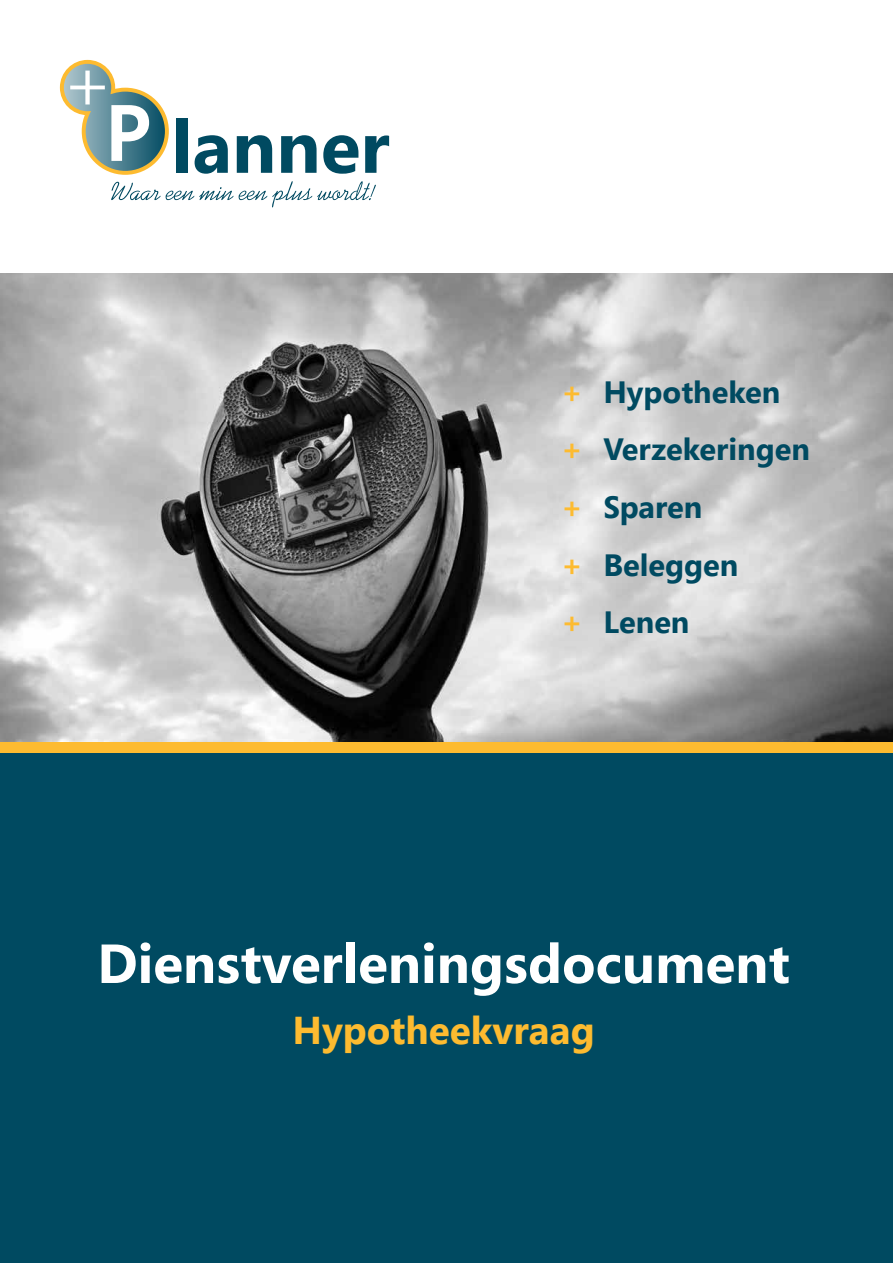
<style>
.page{position:relative;width:893px;height:1263px;background:#fff}
.page>*{position:absolute;margin:0;border:0;box-sizing:border-box;transform-origin:0 0}
.t1{font:700 54.9px "Segoe UI";color:#fff}
.t2{font:700 38.7px "Segoe UI";color:#fdbb30}
.t3{font:700 30.75px/57.6px "Segoe UI";color:#004a61}
.s1{color:#fdbb30}
</style>
<div class="page">
<div style="left:0;top:752px;width:893px;height:511px;background:#004a61"></div>
<img style="left:0;top:274px;width:893px;height:468px">
<div style="left:0;top:742px;width:893px;height:11px;background:#fdbb30"></div>
<svg style="left:59px;top:59px;width:330px;height:148px"></svg>
<p class="t3" style="left:561px;top:362px;width:250px"><span class="s1">+</span> Hypotheken<br><span class="s1">+</span> Verzekeringen <span class="s1">+</span> Sparen<br><span class="s1">+</span> Beleggen<br><span class="s1">+</span> Lenen</p>
<h1 class="t1" style="left:97px;top:924px;width:694px">Dienstverleningsdocument</h1>
<p class="t2" style="left:292px;top:1003px;width:304px">Hypotheekvraag</p>
</div>
